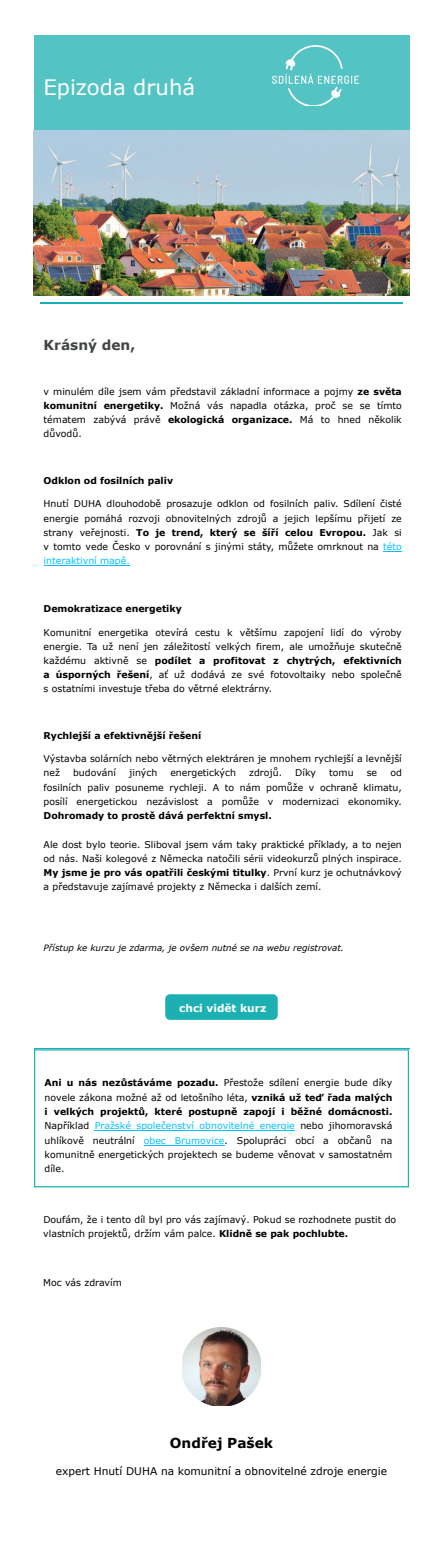
<style>
.page{position:relative;width:443px;height:1555px;background:#fff}
.page>*{position:absolute;margin:0;border:0;box-sizing:border-box;transform-origin:0 0}
.t1{font:21.25px "Verdana";color:#fff}
.t2{font:700 13.75px "Verdana";color:#000001}
.t3{font:700 13.75px "Verdana";color:#424546}
.t4{font:10.62px "Verdana";color:#000001}
.t5{font:700 10.62px "Verdana";color:#fff}
.t6{font:9.38px/14.2px "Verdana";color:#000001;text-align:justify}
.t7{font:700 9.38px "Verdana";color:#000001}
.t8{font:italic 8.75px "Verdana";color:#000001}
.s1{font-weight:700}
.s2{color:#00bfff}
</style>
<div class="page">
<div style="left:34px;top:35px;width:375px;height:96px;background:#54c3c3"></div>
<div style="left:34px;top:1049px;width:375px;height:138px;border:1px solid #1db0b2"></div>
<img style="left:273px;top:45px;width:85px;height:61px">
<hr style="left:40px;top:302px;width:363px;height:1px;background:#1db0b2">
<img style="left:34px;top:131px;width:375px;height:165px">
<svg style="left:165px;top:994px;width:113px;height:26px;background:#22b1b3"></svg>
<hr style="left:44px;top:565px;width:86px;height:1px;background:#00bfff">
<svg style="left:383px;top:551px;width:19px;height:1px"></svg>
<hr style="left:34px;top:1048px;width:375px;height:1px;background:#1db0b2">
<hr style="left:144px;top:1145px;width:80px;height:1px;background:#00bfff">
<hr style="left:95px;top:1130px;width:200px;height:1px;background:#00bfff">
<img style="left:182px;top:1327px;width:79px;height:79px">
<h1 class="t1" style="left:43px;top:73px;width:153px">Epizoda druhá</h1>
<h2 class="t3" style="left:44px;top:335px;width:93px">Krásný den,</h2>
<p class="t6" style="left:44px;top:384px;width:360px">v minulém díle jsem vám představil základní informace a pojmy <span class="s1">ze světa komunitní energetiky.</span> Možná vás napadla otázka, proč se se tímto tématem zabývá právě <span class="s1">ekologická organizace.</span> Má to hned několik důvodů.</p>
<p class="t7" style="left:44px;top:474px;width:131px">Odklon od fosilních paliv</p>
<p class="t6" style="left:44px;top:497px;width:360px">Hnutí DUHA dlouhodobě prosazuje odklon od fosilních paliv. Sdílení čisté energie pomáhá rozvoji obnovitelných zdrojů a jejich lepšímu přijetí ze strany veřejnosti. <span class="s1">To je trend, který se šíří celou Evropou.</span> Jak si v tomto vede Česko v porovnání s jinými státy, můžete omrknout na <span class="s2">této interaktivní mapě.</span></p>
<p class="t7" style="left:44px;top:602px;width:140px">Demokratizace energetiky</p>
<p class="t6" style="left:44px;top:625px;width:360px">Komunitní energetika otevírá cestu k většímu zapojení lidí do výroby energie. Ta už není jen záležitostí velkých firem, ale umožňuje skutečně každému aktivně se <span class="s1">podílet a profitovat z chytrých, efektivních a úsporných řešení</span>, ať už dodává ze své fotovoltaiky nebo společně s ostatními investuje třeba do větrné elektrárny.</p>
<p class="t7" style="left:44px;top:729px;width:159px">Rychlejší a efektivnější řešení</p>
<p class="t6" style="left:44px;top:751px;width:360px;line-height:14.4px">Výstavba solárních nebo větrných elektráren je mnohem rychlejší a levnější než</p>
<p class="t6" style="left:73px;top:765px;width:44px">budování</p>
<p class="t6" style="left:129px;top:765px;width:30px">jiných</p>
<p class="t6" style="left:170px;top:765px;width:67px">energetických</p>
<p class="t6" style="left:249px;top:765px;width:35px">zdrojů.</p>
<p class="t6" style="left:295px;top:765px;width:22px">Díky</p>
<p class="t6" style="left:329px;top:765px;width:26px">tomu</p>
<p class="t6" style="left:367px;top:765px;width:12px">se</p>
<p class="t6" style="left:44px;top:765px;width:360px;line-height:14.4px;text-indent:347px">od fosilních paliv posuneme rychleji. A to nám pomůže v ochraně klimatu, posílí energetickou nezávislost a pomůže v modernizaci ekonomiky.</p>
<p class="t7" style="left:44px;top:809px;width:230px">Dohromady to prostě dává perfektní smysl.</p>
<p class="t6" style="left:44px;top:837px;width:360px">Ale dost bylo teorie. Sliboval jsem vám taky praktické příklady, a to nejen od nás. Naši kolegové z Německa natočili sérii videokurzů plných inspirace.<br><span class="s1">My jsme je pro vás opatřili českými titulky</span>. První kurz je ochutnávkový a představuje zajímavé projekty z Německa i dalších zemí.</p>
<p class="t8" style="left:44px;top:942px;width:302px">Přístup ke kurzu je zdarma, je ovšem nutné se na webu registrovat.</p>
<p class="t5" style="left:179px;top:1000px;width:89px">chci vidět kurz</p>
<p class="t6" style="left:45px;top:1075px;width:349px;line-height:14.4px"><span class="s1">Ani u nás nezůstáváme pozadu.</span> Přestože sdílení energie bude díky novele zákona možné až od letošního léta, <span class="s1">vzniká už teď řada malých i velkých projektů, které postupně zapojí i běžné domácnosti.<br></span>Například <span class="s2">Pražské společenství obnovitelné energie</span> nebo jihomoravská uhlíkově neutrální <span class="s2">obec Brumovice</span>. Spolupráci obcí a občanů na komunitně energetických projektech se budeme věnovat v samostatném díle.</p>
<p class="t6" style="left:43px;top:1212px;width:354px;line-height:14.4px">Doufám, že i tento díl byl pro vás zajímavý. Pokud se rozhodnete pustit do vlastních projektů, držím vám palce. <span class="s1">Klidně se pak pochlubte.</span></p>
<p class="t6" style="left:43px;top:1275px;width:80px">Moc vás zdravím</p>
<h2 class="t2" style="left:170px;top:1433px;width:105px">Ondřej Pašek</h2>
<p class="t4" style="left:56px;top:1463px;width:333px">expert Hnutí DUHA na komunitní a obnovitelné zdroje energie</p>
</div>
